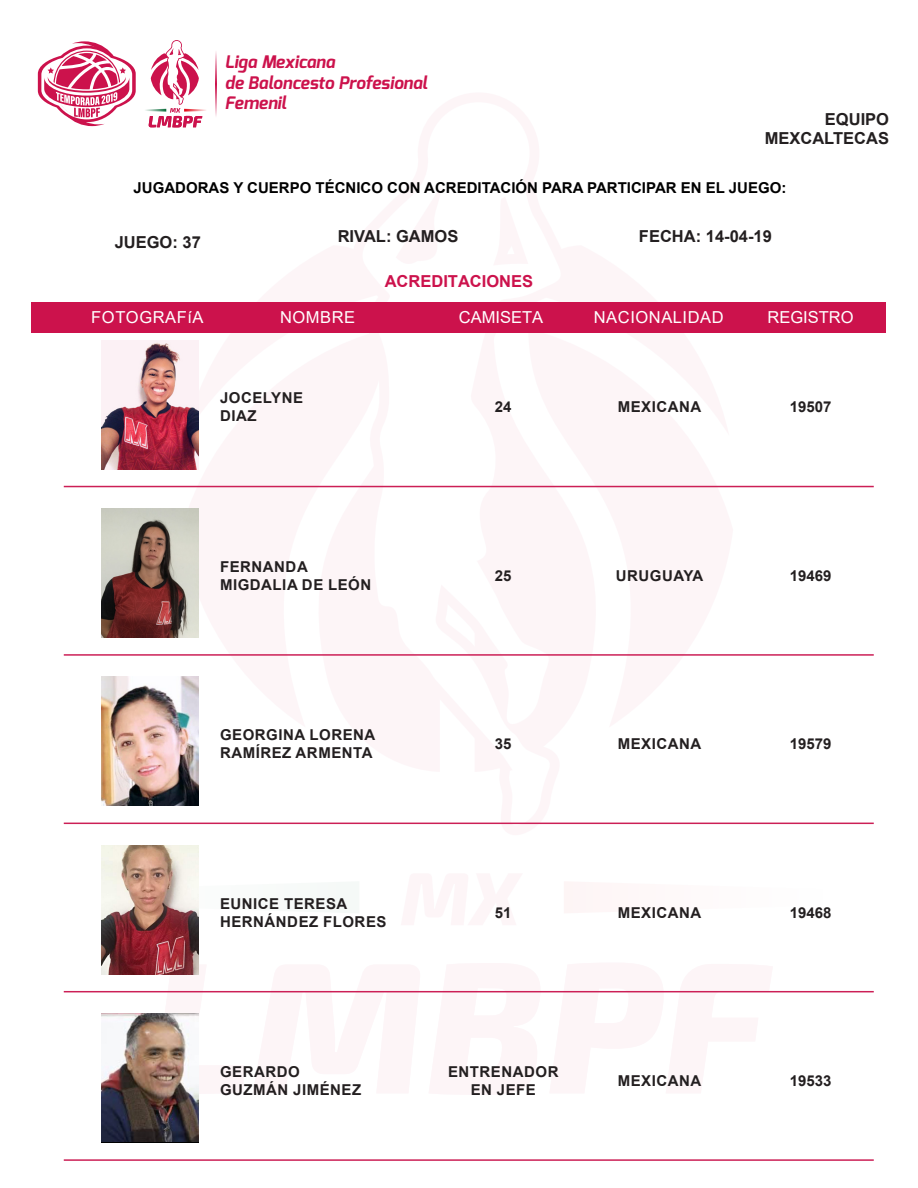
<style>
.page{position:relative;width:918px;height:1188px;background:#fff}
.page>*{position:absolute;margin:0;border:0;box-sizing:border-box;transform-origin:0 0}
.t1{font:italic 700 17.25px/20.9px "Exo";color:#cc124c}
.t2{font:700 16.5px/19.8px "Arial";color:#231f20;text-align:right}
.t3{font:16.5px "Arial";letter-spacing:.035em;color:#fff}
.t4{font:16.5px "Arial";color:#fff}
.t5{font:700 16.5px "Arial";color:#cc124c}
.t6{font:700 15px/18px "Arial";letter-spacing:.035em;color:#231f20;text-align:center}
.t7{font:700 15px "Arial";color:#000}
</style>
<div class="page">
<svg style="left:181px;top:302px;width:552px;height:470px;fill:#fdf5f7"></svg>
<svg style="left:145px;top:952px;width:639px;height:154px"></svg>
<svg style="left:101px;top:870px;width:98px;height:54px"></svg>
<svg style="left:349px;top:302px;width:223px;height:523px;fill:#fdf5f7"></svg>
<svg style="left:360px;top:302px;width:203px;height:523px"></svg>
<div style="left:32px;top:303px;width:854px;height:30px;background:#cc124c"></div>
<svg style="left:145px;top:40px;width:61px;height:88px"></svg>
<svg style="left:215px;top:52px;width:2px;height:64px"></svg>
<svg style="left:38px;top:41px;width:98px;height:85px"></svg>
<img style="left:102px;top:340px;width:96px;height:129px">
<hr style="left:64px;top:486px;width:810px;height:1px;background:#cc1f56">
<img style="left:102px;top:509px;width:96px;height:129px">
<hr style="left:64px;top:654px;width:810px;height:2px;background:#cc1f56">
<img style="left:102px;top:677px;width:96px;height:129px">
<hr style="left:64px;top:823px;width:810px;height:1px;background:#cc1f56">
<img style="left:102px;top:845px;width:96px;height:129px">
<hr style="left:64px;top:991px;width:810px;height:1px;background:#cc1f56">
<img style="left:102px;top:1014px;width:96px;height:129px">
<hr style="left:64px;top:1159px;width:810px;height:2px;background:#cc1f56">
<p class="t1" style="left:225px;top:51px;width:204px">Liga Mexicana<br>de Baloncesto Profesional<br>Femenil</p>
<p class="t2" style="left:765px;top:109px;width:126px">EQUIPO<br>MEXCALTECAS</p>
<p class="t7" style="left:134px;top:178px;width:654px">JUGADORAS Y CUERPO TÉCNICO CON ACREDITACIÓN PARA PARTICIPAR EN EL JUEGO:</p>
<p class="t2" style="left:115px;top:233px;width:88px">JUEGO: 37</p>
<p class="t2" style="left:338px;top:226px;width:122px">RIVAL: GAMOS</p>
<p class="t2" style="left:639px;top:226px;width:134px">FECHA: 14-04-19</p>
<p class="t5" style="left:385px;top:270px;width:150px">ACREDITACIONES</p>
<p class="t3" style="left:91px;top:306px;width:114px">FOTOGRAFíA</p>
<p class="t3" style="left:280px;top:306px;width:77px">NOMBRE</p>
<p class="t4" style="left:459px;top:306px;width:86px">CAMISETA</p>
<p class="t4" style="left:768px;top:306px;width:88px">REGISTRO</p>
<p class="t3" style="left:594px;top:306px;width:131px">NACIONALIDAD</p>
<p class="t6" style="left:220px;top:389px;width:85px">JOCELYNE</p>
<p class="t6" style="left:220px;top:407px;width:38px">DIAZ</p>
<p class="t6" style="left:220px;top:558px;width:89px">FERNANDA</p>
<p class="t6" style="left:220px;top:576px;width:153px">MIGDALIA DE LEÓN</p>
<p class="t6" style="left:220px;top:726px;width:157px">GEORGINA LORENA</p>
<p class="t6" style="left:220px;top:744px;width:154px">RAMÍREZ ARMENTA</p>
<p class="t6" style="left:220px;top:894px;width:129px">EUNICE TERESA</p>
<p class="t6" style="left:220px;top:912px;width:168px">HERNÁNDEZ FLORES</p>
<p class="t6" style="left:220px;top:1063px;width:81px">GERARDO</p>
<p class="t6" style="left:220px;top:1081px;width:143px">GUZMÁN JIMÉNEZ</p>
<p class="t6" style="left:495px;top:398px;width:18px">24</p>
<p class="t6" style="left:618px;top:398px;width:85px">MEXICANA</p>
<p class="t6" style="left:790px;top:398px;width:43px">19507</p>
<p class="t6" style="left:481px;top:399px;width:27px">1&gt;&gt;</p>
<p class="t6" style="left:495px;top:567px;width:18px">25</p>
<p class="t6" style="left:616px;top:567px;width:89px">URUGUAYA</p>
<p class="t6" style="left:790px;top:567px;width:43px">19469</p>
<p class="t6" style="left:495px;top:735px;width:18px">35</p>
<p class="t6" style="left:618px;top:735px;width:85px">MEXICANA</p>
<p class="t6" style="left:790px;top:735px;width:43px">19579</p>
<p class="t6" style="left:495px;top:903px;width:18px">51</p>
<p class="t6" style="left:618px;top:903px;width:85px">MEXICANA</p>
<p class="t6" style="left:790px;top:903px;width:43px">19468</p>
<p class="t6" style="left:448px;top:1063px;width:112px">ENTRENADOR<br>EN JEFE</p>
<p class="t6" style="left:618px;top:1072px;width:85px">MEXICANA</p>
<p class="t6" style="left:790px;top:1072px;width:43px">19533</p>
</div>
